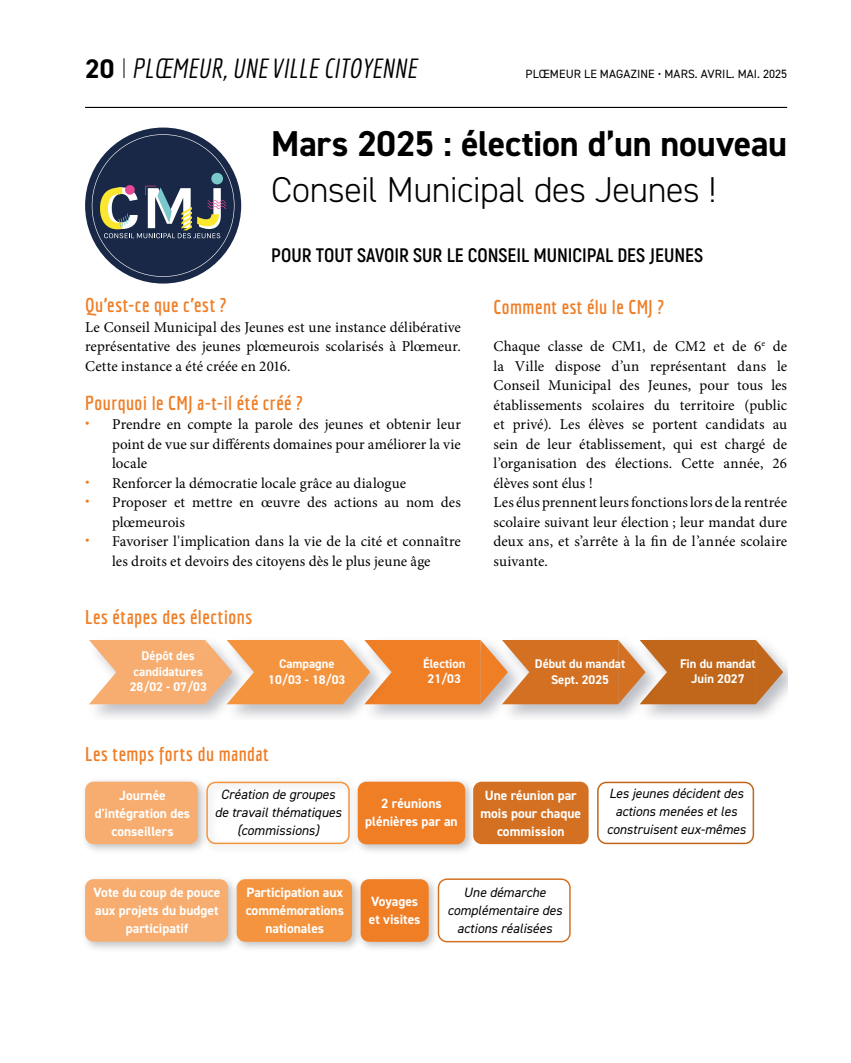
<style>
.page{position:relative;width:851px;height:1063px;background:#fff}
.page>*{position:absolute;margin:0;border:0;box-sizing:border-box;transform-origin:0 0}
.t1{font:700 36px "DIN2014";letter-spacing:-.005em;color:#000}
.t2{font:300 36px "DIN2014";letter-spacing:-.015em;color:#000}
.t3{font:italic 27px "Economica";color:#000}
.t4{font:700 19.5px "Economica";letter-spacing:.025em;color:#ef7e26}
.t5{font:700 19.5px "Akrobat";color:#000}
.t6{font:15px/19.5px "Minion Pro";letter-spacing:.005em;color:#000;text-align:justify}
.t7{font:700 13.5px/18px "DIN2014";color:#fff;text-align:center}
.t8{font:italic 13.5px/18px "DIN2014";color:#000;text-align:center}
.t9{font:700 12.6px/15.1px "DIN2014";color:#fff;text-align:center}
.t10{font:12px "DIN2014";letter-spacing:.01em;color:#000}
.s1{font-family:"DIN2014";font-weight:700;font-style:normal}
.s2{font-family:"Economica";font-weight:700;font-size:19.5px;color:#ef7e26}
</style>
<div class="page">
<hr style="left:85px;top:107px;width:702px;height:1px;background:#000">
<svg style="left:124px;top:58px;width:1px;height:20px"></svg>
<div style="left:85px;top:128px;width:156px;height:156px;background:#182846;border-radius:50%"></div>
<svg style="left:92px;top:134px;width:142px;height:143px"></svg>
<svg style="left:89px;top:640px;width:694px;height:64px;background:#e39453"></svg>
<div style="left:80px;top:776px;width:129px;height:79px;background:#000;opacity:.25"></div>
<div style="left:85px;top:782px;width:113px;height:62px;background:#f7ad6f;border-radius:9px"></div>
<div style="left:201px;top:776px;width:160px;height:79px;background:#fff"></div>
<div style="left:206px;top:782px;width:144px;height:62px;border:2px solid #f4943f;border-radius:9px"></div>
<div style="left:352px;top:776px;width:124px;height:79px;background:#000;opacity:.25"></div>
<div style="left:358px;top:782px;width:107px;height:62px;background:#f07e25;border-radius:9px"></div>
<div style="left:473px;top:782px;width:115px;height:62px;background:#d47021;border-radius:9px"></div>
<div style="left:597px;top:782px;width:157px;height:62px;border:2px solid #c1671b;border-radius:9px"></div>
<div style="left:80px;top:874px;width:159px;height:79px;background:#000;opacity:.25"></div>
<div style="left:85px;top:879px;width:143px;height:63px;background:#f7ad6f;border-radius:9px"></div>
<div style="left:231px;top:874px;width:132px;height:79px;background:#000;opacity:.25"></div>
<div style="left:237px;top:879px;width:115px;height:63px;background:#f4943f;border-radius:9px"></div>
<div style="left:355px;top:874px;width:85px;height:79px;background:#000;opacity:.25"></div>
<div style="left:360px;top:879px;width:68px;height:63px;background:#f07e25;border-radius:9px"></div>
<div style="left:437px;top:878px;width:133px;height:64px;border:2px solid #d47021;border-radius:9px"></div>
<h2 class="t3" style="left:85px;top:53px;width:333px"><span class="s1">20</span> PLŒMEUR, UNE VILLE CITOYENNE</h2>
<p class="t10" style="left:525px;top:66px;width:263px">PLŒMEUR LE MAGAZINE • MARS. AVRIL. MAI. 2025</p>
<h1 class="t1" style="left:271px;top:119px;width:517px">Mars 2025 : élection d’un nouveau</h1>
<h1 class="t2" style="left:271px;top:168px;width:446px">Conseil Municipal des Jeunes !</h1>
<h3 class="t5" style="left:271px;top:243px;width:433px">POUR TOUT SAVOIR SUR LE CONSEIL MUNICIPAL DES JEUNES</h3>
<h3 class="t4" style="left:85px;top:294px;width:143px">Qu’est-ce que c’est ?</h3>
<p class="t6" style="left:85px;top:317px;width:377px">Le Conseil Municipal des Jeunes est une instance délibérative représentative des jeunes plœmeurois scolarisés à Plœmeur.<br>Cette instance a été créée en 2016.</p>
<h3 class="t4" style="left:85px;top:391px;width:219px">Pourquoi le CMJ a-t-il été créé ?</h3>
<p class="t6" style="left:112px;top:415px;width:350px;text-indent:-27px"><span class="s2">•</span> Prendre en compte la parole des jeunes et obtenir leur point de vue sur différents domaines pour améliorer la vie locale</p>
<p class="t6" style="left:85px;top:473px;width:322px"><span class="s2">•</span> Renforcer la démocratie locale grâce au dialogue</p>
<p class="t6" style="left:112px;top:493px;width:350px;text-indent:-27px"><span class="s2">•</span> Proposer et mettre en œuvre des actions au nom des plœmeurois</p>
<p class="t6" style="left:85px;top:532px;width:377px;text-align:center"><span class="s2">•</span> Favoriser l'implication dans la vie de la cité et connaître les droits et devoirs des citoyens dès le plus jeune âge</p>
<h3 class="t4" style="left:85px;top:606px;width:168px">Les étapes des élections</h3>
<h3 class="t4" style="left:493px;top:296px;width:172px">Comment est élu le CMJ ?</h3>
<p class="t6" style="left:493px;top:337px;width:295px;text-align:left">Chaque classe de CM1, de CM2 et de 6<sup>e</sup> de la Ville dispose d’un représentant dans le Conseil Municipal des Jeunes, pour tous les établissements scolaires du territoire (public et privé). Les élèves se portent candidats au sein de leur établissement, qui est chargé de l’organisation des élections. Cette année, 26 élèves sont élus !<br>Les élus prennent leurs fonctions lors de la rentrée scolaire suivant leur élection ; leur mandat dure deux ans, et s’arrête à la fin de l’année scolaire suivante.</p>
<p class="t9" style="left:130px;top:648px;width:79px">Dépôt des candidatures<br>28/02 - 07/03</p>
<p class="t9" style="left:268px;top:656px;width:79px">Campagne<br>10/03 - 18/03</p>
<p class="t9" style="left:534px;top:656px;width:92px">Début du mandat<br>Sept. 2025</p>
<p class="t9" style="left:680px;top:656px;width:77px">Fin du mandat<br>Juin 2027</p>
<p class="t9" style="left:423px;top:656px;width:44px">Élection<br>21/03</p>
<h3 class="t4" style="left:85px;top:742px;width:185px">Les temps forts du mandat</h3>
<p class="t7" style="left:95px;top:786px;width:97px">Journée d'intégration des conseillers</p>
<p class="t7" style="left:365px;top:794px;width:94px">2 réunions plénières par an</p>
<p class="t7" style="left:480px;top:786px;width:102px">Une réunion par mois pour chaque commission</p>
<p class="t8" style="left:215px;top:785px;width:128px">Création de groupes de travail thématiques (commissions)</p>
<p class="t8" style="left:606px;top:784px;width:141px">Les jeunes décident des actions menées et les construisent eux-mêmes</p>
<p class="t7" style="left:94px;top:883px;width:128px">Vote du coup de pouce aux projets du budget participatif</p>
<p class="t7" style="left:246px;top:883px;width:100px">Participation aux commémorations nationales</p>
<p class="t7" style="left:369px;top:892px;width:53px;text-align:left">Voyages et visites</p>
<p class="t8" style="left:447px;top:883px;width:116px">Une démarche complémentaire des actions réalisées</p>
</div>
